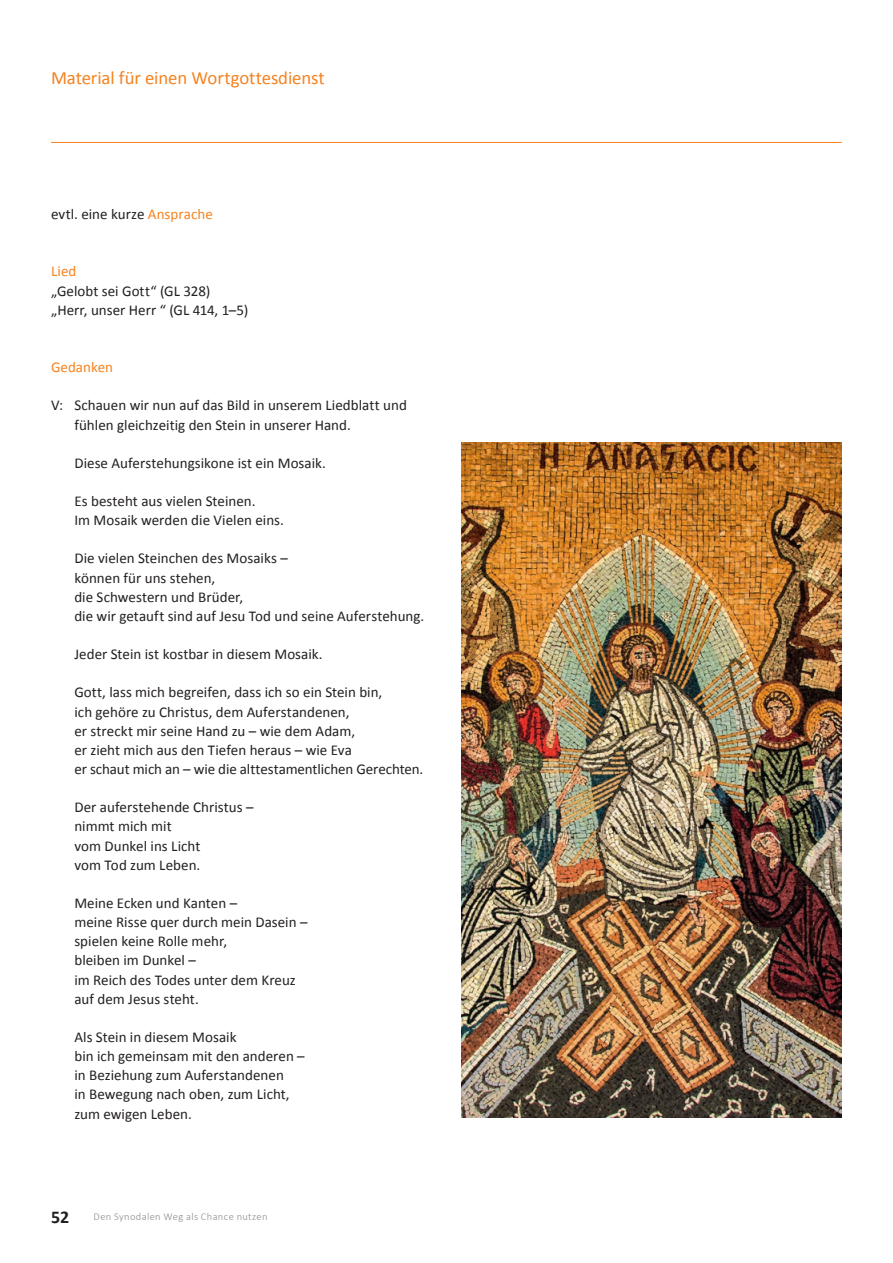
<style>
.page{position:relative;width:893px;height:1263px;background:#fff}
.page>*{position:absolute;margin:0;border:0;box-sizing:border-box;transform-origin:0 0}
.t1{font:18.75px "Calibri";letter-spacing:-.01em;color:#f58220}
.t2{font:700 18px "Calibri";color:#231f20}
.t3{font:15px/19.2px "Calibri";color:#231f20}
.t4{font:15px "Calibri";color:#f58220}
.t5{font:300 10.5px "Calibri";letter-spacing:.035em;color:#8a8c8f}
.s1{color:#f58220}
</style>
<div class="page">
<hr style="left:51px;top:142px;width:791px;height:1px;background:#f58220">
<img style="left:461px;top:442px;width:381px;height:676px">
<p class="t1" style="left:51px;top:66px;width:275px">Material für einen Wortgottesdienst</p>
<p class="t3" style="left:51px;top:204px;width:163px">evtl. eine kurze <span class="s1">Ansprache</span></p>
<p class="t4" style="left:51px;top:262px;width:27px">Lied</p>
<p class="t3" style="left:51px;top:281px;width:199px">„Gelobt sei Gott“ (GL 328) „Herr, unser Herr “ (GL 414, 1–5)</p>
<p class="t4" style="left:51px;top:358px;width:63px">Gedanken</p>
<p class="t3" style="left:74px;top:396px;width:334px;text-indent:-23px">V: Schauen wir nun auf das Bild in unserem Liedblatt und fühlen gleichzeitig den Stein in unserer Hand.</p>
<p class="t3" style="left:74px;top:453px;width:253px">Diese Auferstehungsikone ist ein Mosaik.</p>
<p class="t3" style="left:74px;top:491px;width:211px">Es besteht aus vielen Steinen.<br>Im Mosaik werden die Vielen eins.</p>
<p class="t3" style="left:74px;top:549px;width:351px">Die vielen Steinchen des Mosaiks –<br>können für uns stehen,<br>die Schwestern und Brüder,<br>die wir getauft sind auf Jesu Tod und seine Auferstehung.</p>
<p class="t3" style="left:74px;top:645px;width:250px">Jeder Stein ist kostbar in diesem Mosaik.</p>
<p class="t3" style="left:74px;top:683px;width:350px">Gott, lass mich begreifen, dass ich so ein Stein bin,<br>ich gehöre zu Christus, dem Auferstandenen,<br>er streckt mir seine Hand zu – wie dem Adam,<br>er zieht mich aus den Tiefen heraus – wie Eva<br>er schaut mich an – wie die alttestamentlichen Gerechten.</p>
<p class="t3" style="left:74px;top:798px;width:181px">Der auferstehende Christus – nimmt mich mit<br>vom Dunkel ins Licht<br>vom Tod zum Leben.</p>
<p class="t3" style="left:74px;top:893px;width:235px">Meine Ecken und Kanten –<br>meine Risse quer durch mein Dasein – spielen keine Rolle mehr,<br>bleiben im Dunkel –<br>im Reich des Todes unter dem Kreuz auf dem Jesus steht.</p>
<p class="t3" style="left:74px;top:1027px;width:232px">Als Stein in diesem Mosaik<br>bin ich gemeinsam mit den anderen – in Beziehung zum Auferstandenen<br>in Bewegung nach oben, zum Licht, zum ewigen Leben.</p>
<p class="t2" style="left:51px;top:1205px;width:20px">52</p>
<p class="t5" style="left:94px;top:1210px;width:176px">Den Synodalen Weg als Chance nutzen</p>
</div>
